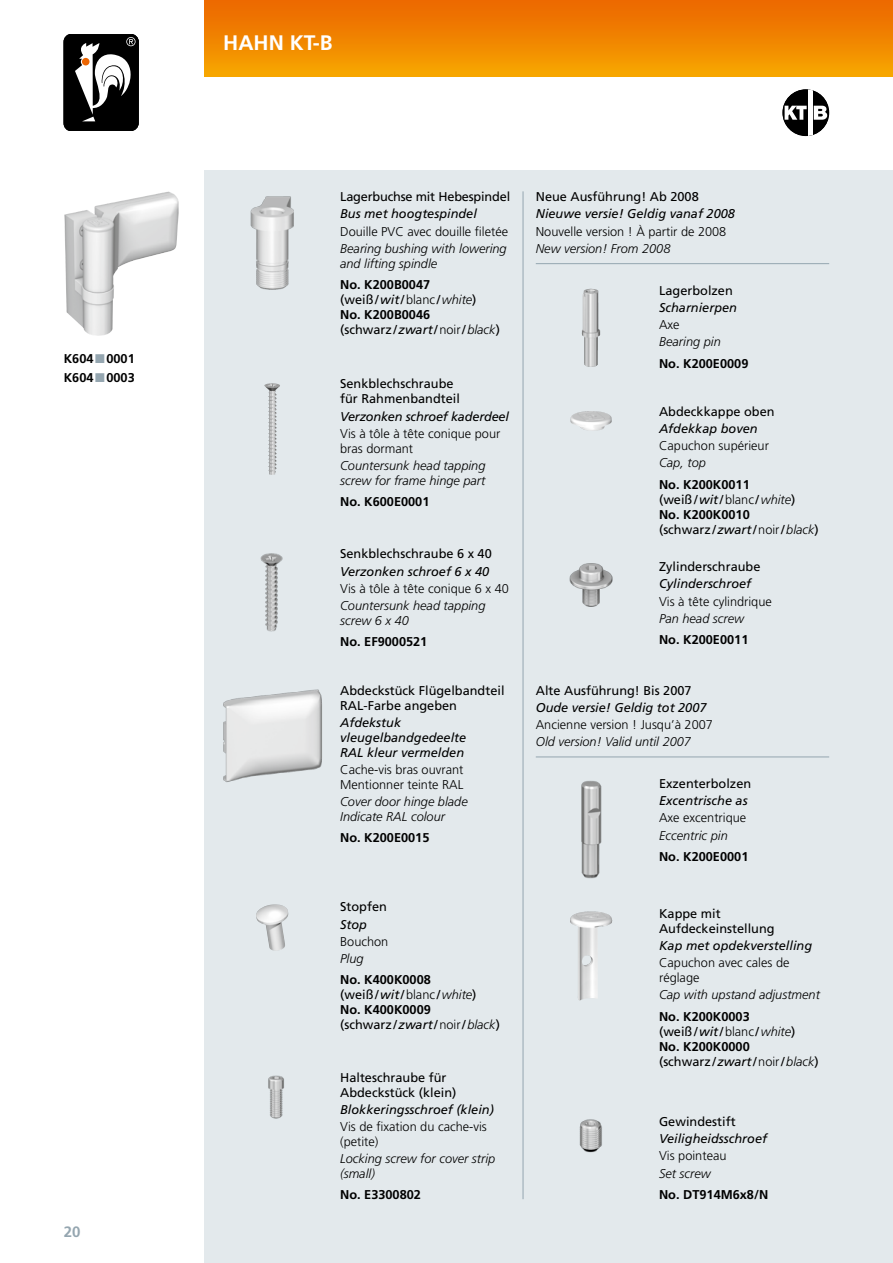
<style>
.page{position:relative;width:893px;height:1263px;background:#fff}
.page>*{position:absolute;margin:0;border:0;box-sizing:border-box;transform-origin:0 0}
.t1{font:700 21px "Frutiger";color:#fff}
.t2{font:700 15px "Frutiger";color:#95a6b0}
.t3{font:700 12.75px/15px "Frutiger";color:#000}
.t4{font:300 12.75px/15px "Frutiger";color:#000}
.t5{font:italic 300 12.75px/15px "Frutiger";color:#000}
.t6{font:12.75px/15px "Frutiger";color:#000}
.t7{font:italic 12.75px/15px "Frutiger";color:#000}
.s1{color:#95a6b0}
.s2{font-weight:400}
.s3{font-weight:400;font-style:italic}
.s4{font-weight:300}
.s5{font-weight:300;font-style:italic}
</style>
<div class="page">
<div style="left:204px;top:0;width:689px;height:77px;background:linear-gradient(to bottom,#eb6500,#f7a700)"></div>
<div style="left:64px;top:34px;width:74px;height:97px;background:#000;border-radius:8px"></div>
<div style="left:64px;top:34px;width:75px;height:97px;border:1px solid #000;border-radius:8px"></div>
<svg style="left:75px;top:37px;width:62px;height:84px"></svg>
<div style="left:204px;top:170px;width:689px;height:1093px;background:#e3e9ec"></div>
<hr style="left:523px;top:191px;width:1px;height:1008px;background:#95a6b0">
<img style="left:582px;top:289px;width:18px;height:78px">
<img style="left:570px;top:411px;width:42px;height:20px">
<img style="left:569px;top:563px;width:44px;height:44px">
<img style="left:581px;top:780px;width:21px;height:99px">
<img style="left:570px;top:911px;width:42px;height:90px">
<img style="left:579px;top:1119px;width:23px;height:34px">
<img style="left:268px;top:1075px;width:16px;height:44px">
<img style="left:256px;top:904px;width:32px;height:47px">
<img style="left:223px;top:689px;width:99px;height:93px">
<img style="left:260px;top:553px;width:23px;height:79px">
<img style="left:264px;top:383px;width:12px;height:92px">
<img style="left:250px;top:196px;width:44px;height:94px">
<img style="left:64px;top:191px;width:115px;height:145px">
<hr style="left:536px;top:263px;width:293px;height:1px;background:#95a6b0">
<hr style="left:536px;top:756px;width:293px;height:1px;background:#95a6b0">
<svg style="left:782px;top:89px;width:47px;height:47px"></svg>
<hr style="left:808px;top:89px;width:4px;height:47px;background:#fff">
<svg style="left:814px;top:106px;width:13px;height:14px"></svg>
<svg style="left:785px;top:106px;width:22px;height:14px"></svg>
<p class="t3" style="left:64px;top:349px;width:73px;line-height:19.2px">K604<span class="s1">■</span>0001<br>K604<span class="s1">■</span>0003</p>
<p class="t2" style="left:64px;top:1223px;width:18px">20</p>
<h1 class="t1" style="left:223px;top:31px;width:111px">hah n KT-B</h1>
<p class="t6" style="left:340px;top:189px;width:172px">Lagerbuchse mit Hebespindel</p>
<p class="t7" style="left:340px;top:206px;width:138px">Bus met hoogtespindel</p>
<p class="t4" style="left:340px;top:224px;width:169px">Douille PVC avec douille filetée</p>
<p class="t5" style="left:340px;top:241px;width:168px">Bearing bushing with lowering and lifting spindle</p>
<p class="t3" style="left:340px;top:277px;width:161px">No. K200B0047 <span class="s2">(weiß/</span><span class="s3">wit</span><span class="s2">/</span><span class="s4">blanc</span> <span class="s2">/</span><span class="s5">white</span><span class="s2">)<br></span>No. K200B0046<br><span class="s2">(schwarz /</span><span class="s3">zwart</span><span class="s2">/</span><span class="s4">noir</span><span class="s2">/</span><span class="s5">black</span><span class="s2">)</span></p>
<p class="t6" style="left:340px;top:376px;width:121px">Senkblechschraube für Rahmenbandteil</p>
<p class="t7" style="left:340px;top:408px;width:170px">Verzonken schroef kaderdeel</p>
<p class="t4" style="left:340px;top:426px;width:162px">Vis à tôle à tête conique pour bras dormant</p>
<p class="t5" style="left:340px;top:458px;width:147px">Countersunk head tapping screw for frame hinge part</p>
<p class="t3" style="left:340px;top:494px;width:91px">No. K600E0001</p>
<p class="t6" style="left:340px;top:546px;width:153px">Senkblechschraube 6 x 40</p>
<p class="t7" style="left:340px;top:564px;width:151px">Verzonken schroef 6 x 40</p>
<p class="t4" style="left:340px;top:581px;width:170px">Vis à tôle à tête conique 6 x 40</p>
<p class="t5" style="left:340px;top:598px;width:147px">Countersunk head tapping screw 6 x 40</p>
<p class="t3" style="left:340px;top:634px;width:89px">No. EF9000521</p>
<p class="t6" style="left:340px;top:682px;width:166px">Abdeckstück Flügelbandteil<br>RAL-Farbe angeben</p>
<p class="t7" style="left:340px;top:715px;width:128px">Afdekstuk vleugelbandgedeelte<br>RAL kleur vermelden</p>
<p class="t4" style="left:340px;top:762px;width:125px">Cache-vis bras ouvrant<br>Mentionner teinte RAL</p>
<p class="t5" style="left:340px;top:794px;width:129px">Cover door hinge blade<br>Indicate RAL colour</p>
<p class="t3" style="left:340px;top:830px;width:91px">No. K200E0015</p>
<p class="t6" style="left:340px;top:899px;width:48px">Stopfen</p>
<p class="t7" style="left:340px;top:916px;width:28px">Stop</p>
<p class="t4" style="left:340px;top:934px;width:50px">Bouchon</p>
<p class="t5" style="left:340px;top:951px;width:25px">Plug</p>
<p class="t3" style="left:340px;top:972px;width:161px">No. K400K0008 <span class="s2">(weiß/</span><span class="s3">wit</span><span class="s2">/</span><span class="s4">blanc</span> <span class="s2">/</span><span class="s5">white</span><span class="s2">)<br></span>No. K400K0009<br><span class="s2">(schwarz /</span><span class="s3">zwart</span><span class="s2">/</span><span class="s4">noir</span><span class="s2">/</span><span class="s5">black</span><span class="s2">)</span></p>
<p class="t6" style="left:340px;top:1069px;width:118px">Halteschraube für<br>Abdeckstück (klein)</p>
<p class="t7" style="left:340px;top:1102px;width:155px">Blokkeringsschroef (klein)</p>
<p class="t4" style="left:340px;top:1119px;width:148px">Vis de fixation du cache-vis (petite)</p>
<p class="t5" style="left:340px;top:1151px;width:157px">Locking screw for cover strip (small)</p>
<p class="t3" style="left:340px;top:1187px;width:82px">No. E3300802</p>
<p class="t6" style="left:536px;top:189px;width:164px">Neue Ausführung! Ab 2008</p>
<p class="t7" style="left:536px;top:206px;width:201px">Nieuwe versie! Geldig vanaf 2008</p>
<p class="t4" style="left:536px;top:224px;width:192px">Nouvelle version ! À partir de 2008</p>
<p class="t5" style="left:536px;top:241px;width:136px">New version! From 2008</p>
<p class="t6" style="left:659px;top:283px;width:75px">Lagerbolzen</p>
<p class="t7" style="left:659px;top:300px;width:79px">Scharnierpen</p>
<p class="t4" style="left:659px;top:317px;width:22px">Axe</p>
<p class="t5" style="left:659px;top:334px;width:63px">Bearing pin</p>
<p class="t3" style="left:659px;top:356px;width:91px">No. K200E0009</p>
<p class="t6" style="left:659px;top:404px;width:117px">Abdeckkappe oben</p>
<p class="t7" style="left:659px;top:421px;width:100px">Afdekkap boven</p>
<p class="t4" style="left:659px;top:438px;width:111px">Capuchon supérieur</p>
<p class="t5" style="left:659px;top:455px;width:48px">Cap, top</p>
<p class="t3" style="left:659px;top:477px;width:161px">No. K200K0011 <span class="s2">(weiß/</span><span class="s3">wit</span><span class="s2">/</span><span class="s4">blanc</span> <span class="s2">/</span><span class="s5">white</span><span class="s2">)<br></span>No. K200K0010<br><span class="s2">(schwarz /</span><span class="s3">zwart</span><span class="s2">/</span><span class="s4">noir</span><span class="s2">/</span><span class="s5">black</span><span class="s2">)</span></p>
<p class="t6" style="left:659px;top:559px;width:103px">Zylinderschraube</p>
<p class="t7" style="left:659px;top:576px;width:94px">Cylinderschroef</p>
<p class="t4" style="left:659px;top:593px;width:114px">Vis à tête cylindrique</p>
<p class="t5" style="left:659px;top:611px;width:87px">Pan head screw</p>
<p class="t3" style="left:659px;top:632px;width:91px">No. K200E0011</p>
<p class="t6" style="left:536px;top:682px;width:157px">Alte Ausführung! Bis 2007</p>
<p class="t7" style="left:536px;top:700px;width:172px">Oude versie! Geldig tot 2007</p>
<p class="t4" style="left:536px;top:717px;width:179px">Ancienne version ! Jusqu’à 2007</p>
<p class="t5" style="left:536px;top:734px;width:157px">Old version! Valid until 2007</p>
<p class="t6" style="left:659px;top:776px;width:94px">Exzenterbolzen</p>
<p class="t7" style="left:659px;top:793px;width:90px">Excentrische as</p>
<p class="t4" style="left:659px;top:810px;width:89px">Axe excentrique</p>
<p class="t5" style="left:659px;top:827px;width:70px">Eccentric pin</p>
<p class="t3" style="left:659px;top:849px;width:91px">No. K200E0001</p>
<p class="t6" style="left:659px;top:906px;width:117px">Kappe mit<br>Aufdeckeinstellung</p>
<p class="t7" style="left:659px;top:938px;width:155px">Kap met opdekverstelling</p>
<p class="t4" style="left:659px;top:955px;width:132px">Capuchon avec cales de réglage</p>
<p class="t5" style="left:659px;top:987px;width:162px">Cap with upstand adjustment</p>
<p class="t3" style="left:659px;top:1008px;width:161px">No. K200K0003 <span class="s2">(weiß/</span><span class="s3">wit</span><span class="s2">/</span><span class="s4">blanc</span> <span class="s2">/</span><span class="s5">white</span><span class="s2">)<br></span>No. K200K0000<br><span class="s2">(schwarz /</span><span class="s3">zwart</span><span class="s2">/</span><span class="s4">noir</span><span class="s2">/</span><span class="s5">black</span><span class="s2">)</span></p>
<p class="t6" style="left:659px;top:1114px;width:78px">Gewindestift</p>
<p class="t7" style="left:659px;top:1131px;width:109px">Veiligheidsschroef</p>
<p class="t4" style="left:659px;top:1148px;width:69px">Vis pointeau</p>
<p class="t5" style="left:659px;top:1165px;width:53px">Set screw</p>
<p class="t3" style="left:659px;top:1187px;width:109px">No. DT914M6x8/N</p>
</div>
